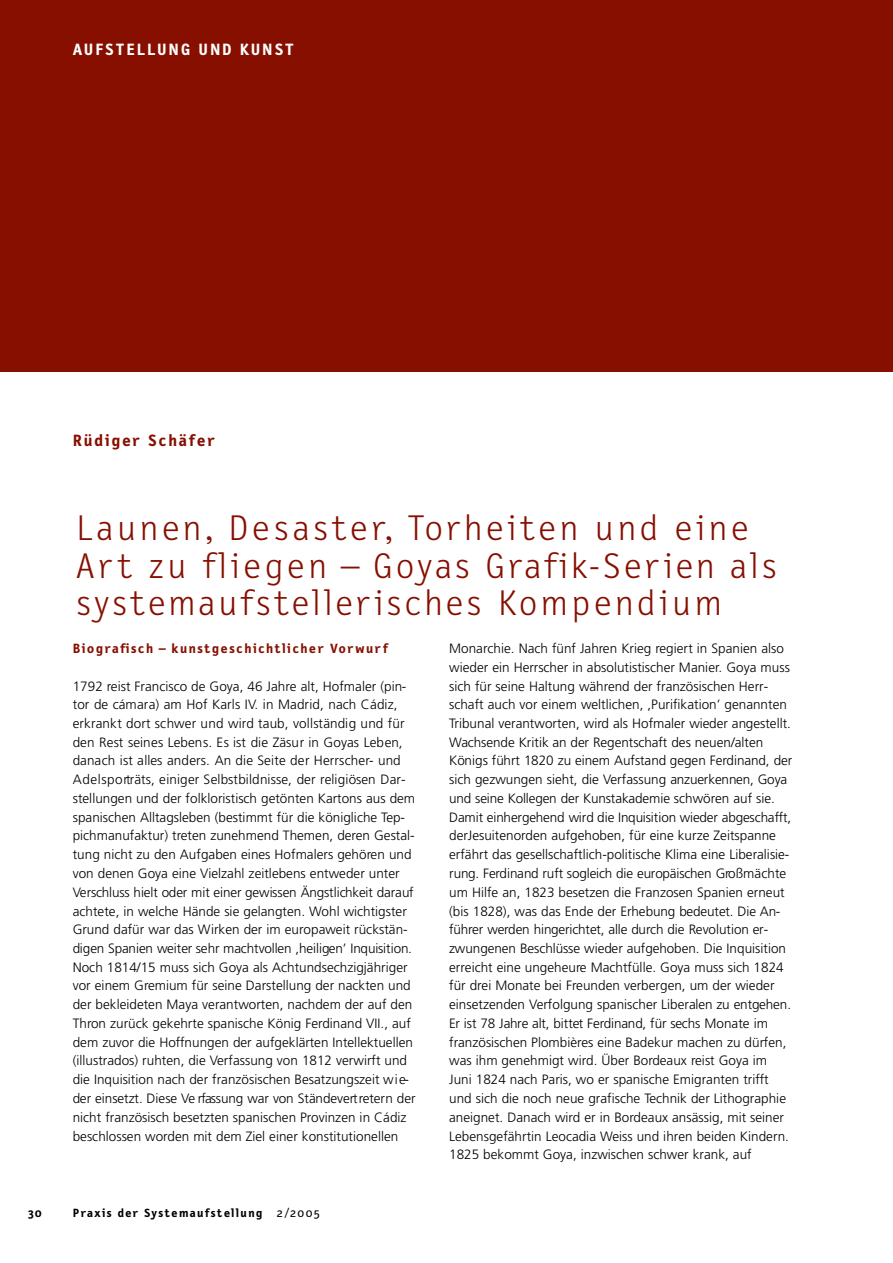
<style>
.page{position:relative;width:893px;height:1263px;background:#fff}
.page>*{position:absolute;margin:0;border:0;box-sizing:border-box;transform-origin:0 0}
.t1{font:300 36px/37.5px "Letter Gothic Text";letter-spacing:.1em;color:#860f00;scale:1.05 1}
.t2{font:700 16.5px "Letter Gothic Text";letter-spacing:.1em;color:#fff;scale:1.05 1}
.t3{font:700 16.5px "Letter Gothic Text";letter-spacing:.115em;color:#860f00;scale:1.05 1}
.t4{font:300 13.5px/18.8px "Frutiger";color:#000}
.t5{font:700 13.5px "Letter Gothic Text";letter-spacing:.125em;color:#860f00;scale:1.05 1}
.t6{font:700 12px "Letter Gothic Text";letter-spacing:.105em;color:#000;scale:1.05 1}
.s1{font-weight:400}
</style>
<div class="page">
<div style="left:0;top:0;width:892px;height:372px;background:#860f00"></div>
<p class="t2" style="left:73px;top:43px;width:212px">AU F S T E L LUNG UND KU N S T</p>
<p class="t3" style="left:73px;top:434px;width:137px">R ü d i g er Sc h ä fer</p>
<h1 class="t1" style="left:76px;top:513px;width:668px">La u n en , Desaster, Tor h e i ten und eine<br>A rt zu fl i eg en – Goyas Grafi k-Seri en al s system a u f stel l eri sc h es Ko m pendium</h1>
<p class="t5" style="left:73px;top:643px;width:302px">Bi og ra fi sch – ku n stg esc h i c h tl i c h er Vo rw urf</p>
<p class="t4" style="left:73px;top:677px;width:344px">1792 reist Francisco de Goya, 46 Jahre alt, Hofmaler (pin&shy;tor de cámara) am Hof Karls IV. in Madrid, nach Cádiz, erkrankt dort schwer und wird taub, vollständig und für den Rest seines Lebens. Es ist die Zäsur in Goyas Leben, danach ist alles anders. An die Seite der Herrs c h e r- und<br>A d e ls p o rträts, einiger Selbstbildnisse, der religiösen Dar&shy;stellungen und der folkloristisch getönten Kartons aus dem spanischen Alltagsleben (bestimmt für die königliche Tep&shy;pichmanufaktur) treten zunehmend Themen, deren Gestal&shy;tung nicht zu den Aufgaben eines Hofmalers gehören und von denen Goya eine Vielzahl zeitlebens entweder unter Verschluss hielt oder mit einer gewissen Ängstlichkeit darauf achtete, in welche Hände sie gelangten. Wohl wichtigster Grund dafür war das Wirken der im europaweit rückstän&shy;digen Spanien weiter sehr machtvollen ,heiligen’ Inquisition.<br>Noch 1814/15 muss sich Goya als Achtundsechzigjähriger vor einem Gremium für seine Darstellung der nackten und der bekleideten Maya verantworten, nachdem der auf den Thron zurück gekehrte spanische König Ferdinand VII., auf dem zuvor die Hoffnungen der aufgeklärten Intellektuellen (illustrados) ruhten, die Verfassung von 1812 verwirft und die Inquisition nach der französischen Besatzungszeit w i e&shy;der einsetzt. Diese Ve rfassung war von Ständevert re te rn der nicht französisch besetzten spanischen Provinzen in Cádiz beschlossen worden mit dem Ziel einer konstitutionellen</p>
<p class="t6" style="left:28px;top:1208px;width:15px">30</p>
<p class="t6" style="left:73px;top:1208px;width:237px">Praxis der System a u f stel l u n g <span class="s1">2/2 00 5</span></p>
<p class="t4" style="left:449px;top:640px;width:344px">Monarchie. Nach fünf Jahren Krieg regiert in Spanien also wieder ein Herrscher in absolutistischer Manier. Goya muss sich für seine Haltung während der französischen Herr&shy;schaft auch vor einem weltlichen, ,Purifikation’ genannten Tribunal verantworten, wird als Hofmaler wieder angestellt.<br>Wachsende Kritik an der Regentschaft des neuen/alten Königs führt 1820 zu einem Aufstand gegen Ferdinand, der sich gezwungen sieht, die Verfassung anzuerkennen, Goya und seine Kollegen der Kunstakademie schwören auf sie.<br>Damit einhergehend wird die Inquisition wieder abgeschafft, derJesuitenorden aufgehoben, für eine kurze Zeitspanne erfährt das gesellschaftlich-politische Klima eine Liberalisie&shy;rung. Ferdinand ruft sogleich die europäischen Gro ß m ä c h te um Hilfe an, 1823 besetzen die Franzosen Spanien erneut (bis 1828), was das Ende der Erhebung bedeutet. Die An&shy;fü h rer werden hingerichtet, alle durc h die Revolution er&shy;zwungenen Beschlüsse wieder aufgehoben. Die Inquisition erreicht eine ungeheure Machtfülle. Goya muss sich 1824 für drei Monate bei Freunden verbergen, um der wieder einsetzenden Verfolgung spanischer Liberalen zu entgehen.<br>Er ist 78 Jahre alt, bittet Ferdinand, für sechs Monate im französischen Plombières eine Badekur machen zu dürfen, was ihm genehmigt wird. Über Bordeaux reist Goya im Juni 1824 nach Paris, wo er spanische Emigranten trifft und sich die noch neue grafische Technik der Lithographie aneignet. Danach wird er in Bordeaux ansässig, mit seiner Lebensgefährtin Leocadia Weiss und ihren beiden Kindern.<br>1825 bekommt Goya, inzwischen schwer krank, auf</p>
</div>
